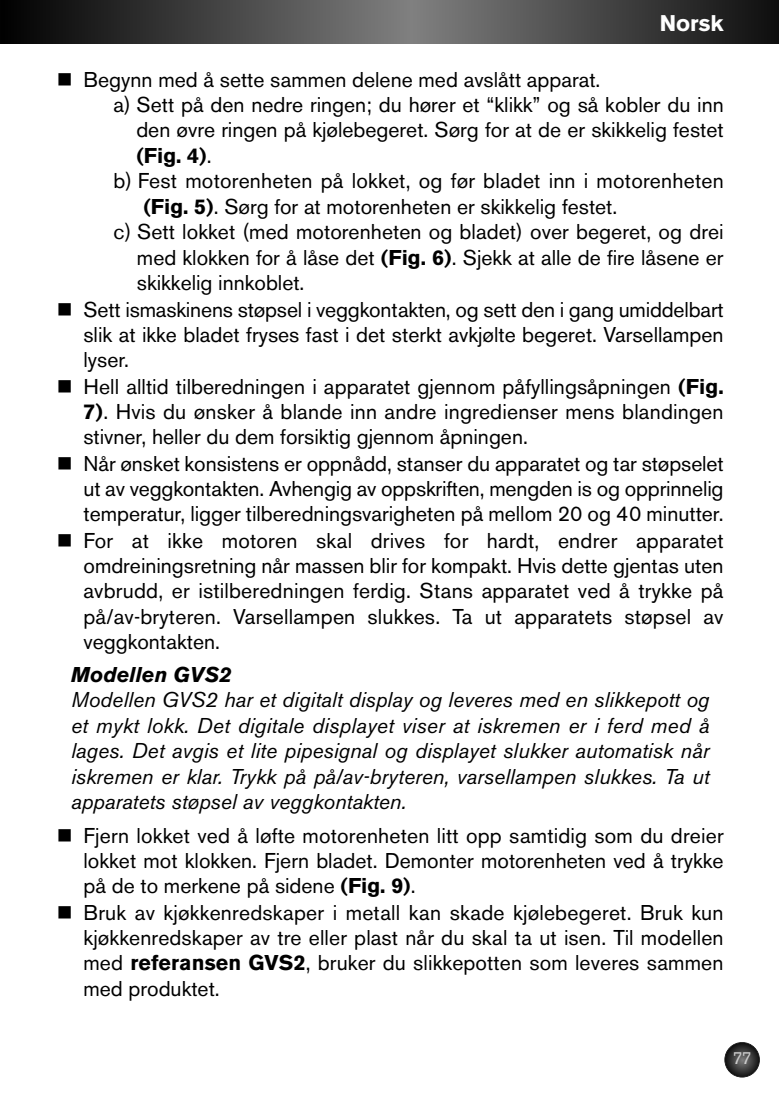
<style>
.page{position:relative;width:779px;height:1106px;background:#fff}
.page>*{position:absolute;margin:0;border:0;box-sizing:border-box;transform-origin:0 0}
.t1{font:700 22.5px "Akzidenz Grotesk BE";color:#fff}
.t2{font:21.25px/25px "Akzidenz Grotesk BE";color:#000;text-align:justify}
.t3{font:italic 21.25px/25.5px "Akzidenz Grotesk BE";color:#000;text-align:justify}
.t4{font:italic 700 21.25px "Akzidenz Grotesk BE";color:#000}
.t5{font:700 21.25px "Akzidenz Grotesk BE";color:#000}
.t6{font:17.5px "Akzidenz Grotesk BE";color:#ccc}
.s1{font-weight:400}
.s2{font-weight:700}
</style>
<div class="page">
<svg style="left:1px;top:0;width:777px;height:44px;background:#434343"></svg>
<svg style="left:725px;top:1043px;width:33px;height:34px"></svg>
<div style="left:724px;top:1042px;width:35px;height:35px;border:2px solid #000;border-radius:50%"></div>
<hr style="left:0;top:0;width:1px;height:44px;background:#020202">
<p class="t1" style="left:659px;top:15px;width:65px">Norsk</p>
<p class="t2" style="left:57px;top:70px;width:545px">■ Begynn med å sette sammen delene med avslått apparat.</p>
<p class="t2" style="left:114px;top:94px;width:611px">a) Sett på den nedre ringen; du hører et “klikk” og så kobler du inn</p>
<p class="t2" style="left:136px;top:120px;width:588px">den øvre ringen på kjølebegeret. Sørg for at de er skikkelig festet</p>
<p class="t5" style="left:136px;top:148px;width:77px">(Fig. 4)<span class="s1">.</span></p>
<p class="t2" style="left:114px;top:171px;width:611px">b) Fest motorenheten på lokket, og før bladet inn i motorenheten</p>
<p class="t2" style="left:143px;top:196px;width:475px"><span class="s2">(Fig. 5)</span>. Sørg for at motorenheten er skikkelig festet.</p>
<p class="t2" style="left:114px;top:222px;width:611px">c) Sett lokket (med motorenheten og bladet) over begeret, og drei</p>
<p class="t2" style="left:137px;top:247px;width:588px">med klokken for å låse det <span class="s2">(Fig. 6)</span>. Sjekk at alle de fire låsene er</p>
<p class="t2" style="left:137px;top:273px;width:169px">skikkelig innkoblet.</p>
<p class="t2" style="left:83px;top:300px;width:641px;text-indent:-27px">■ Sett ismaskinens støpsel i veggkontakten, og sett den i gang umiddelbart slik at ikke bladet fryses fast i det sterkt avkjølte begeret. Varsellampen lyser.</p>
<p class="t2" style="left:83px;top:377px;width:641px;text-indent:-27px">■ Hell alltid tilberedningen i apparatet gjennom påfyllingsåpningen <span class="s2">(Fig.<br>7)</span>. Hvis du ønsker å blande inn andre ingredienser mens blandingen stivner, heller du dem forsiktig gjennom åpningen.</p>
<p class="t2" style="left:83px;top:453px;width:641px;text-indent:-27px">■ Når ønsket konsistens er oppnådd, stanser du apparatet og tar støpselet ut av veggkontakten. Avhengig av oppskriften, mengden is og opprinnelig temperatur, ligger tilberedningsvarigheten på mellom 20 og 40 minutter.</p>
<p class="t2" style="left:83px;top:530px;width:641px;text-indent:-27px">■ For at ikke motoren skal drives for hardt, endrer apparatet omdreiningsretning når massen blir for kompakt. Hvis dette gjentas uten avbrudd, er istilberedningen ferdig. Stans apparatet ved å trykke på på/av-bryteren. Varsellampen slukkes. Ta ut apparatets støpsel av veggkontakten.</p>
<p class="t4" style="left:71px;top:667px;width:162px">Modellen GVS2</p>
<p class="t3" style="left:71px;top:689px;width:639px">Modellen GVS2 har et digitalt display og leveres med en slikkepott og et mykt lokk. Det digitale displayet viser at iskremen er i ferd med å lages. Det avgis et lite pipesignal og displayet slukker automatisk når iskremen er klar. Trykk på på/av-bryteren, varsellampen slukkes. Ta ut apparatets støpsel av veggkontakten.</p>
<p class="t2" style="left:83px;top:825px;width:641px;text-indent:-27px">■ Fjern lokket ved å løfte motorenheten litt opp samtidig som du dreier lokket mot klokken. Fjern bladet. Demonter motorenheten ved å trykke på de to merkene på sidene <span class="s2">(Fig. 9)</span>.</p>
<p class="t2" style="left:83px;top:902px;width:641px;text-indent:-27px">■ Bruk av kjøkkenredskaper i metall kan skade kjølebegeret. Bruk kun kjøkkenredskaper av tre eller plast når du skal ta ut isen. Til modellen med <span class="s2">referansen GVS2</span>, bruker du slikkepotten som leveres sammen med produktet.</p>
<p class="t6" style="left:732px;top:1051px;width:21px">77</p>
</div>
